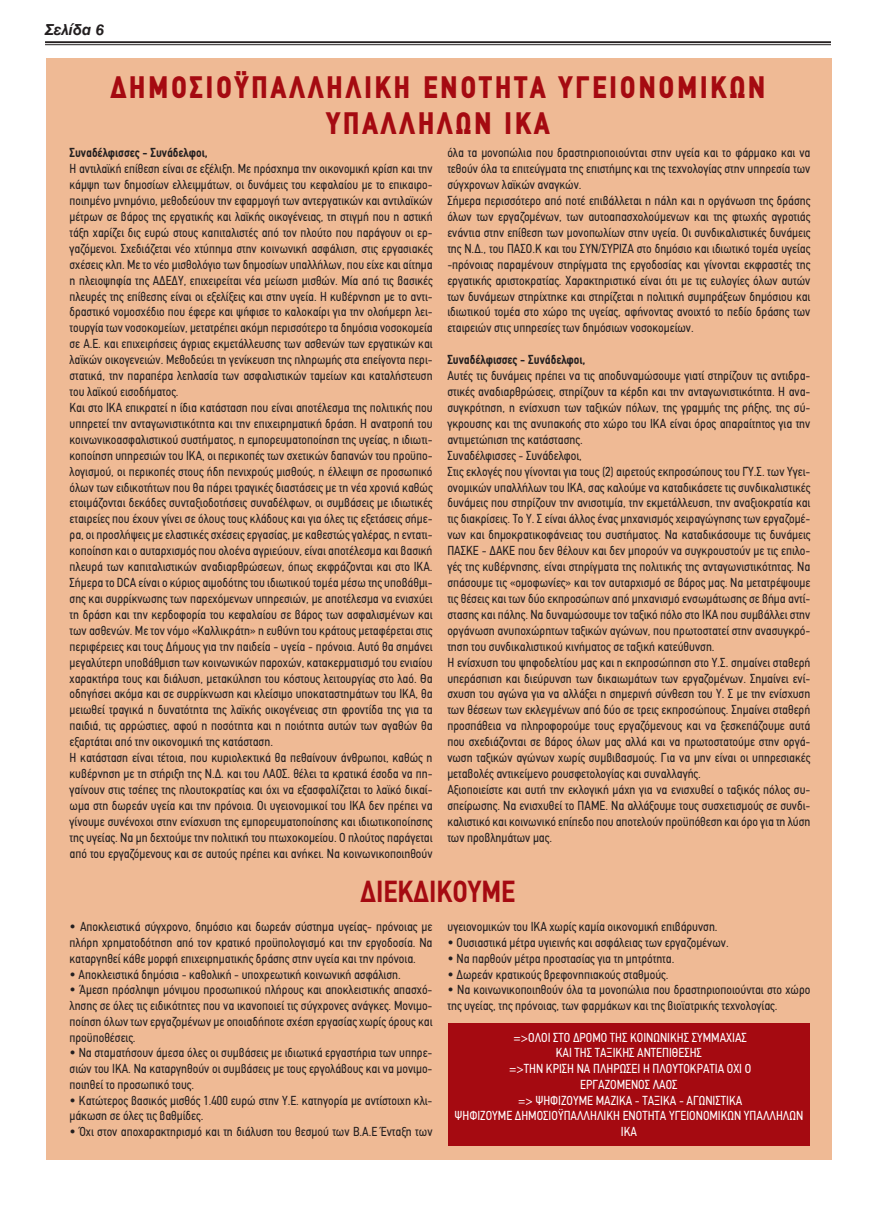
<style>
.page{position:relative;width:876px;height:1205px;background:#fff}
.page>*{position:absolute;margin:0;border:0;box-sizing:border-box;transform-origin:0 0}
.t1{font:900 condensed 31.25px/36.5px "PF Din Text";letter-spacing:.08em;color:#a50a11;text-align:center}
.t2{font:700 30.62px "PF Din Text Condensed";color:#a50a11}
.t3{font:italic 15px "UB Helvetica Bold";color:#231f20}
.t4{font:13.12px/15.9px "PF Din Text Condensed";color:#231f20}
.t5{font:13.12px/15.8px "PF Din Text Condensed";color:#fff;text-align:center}
.t6{font:700 13.12px "PF Din Text Condensed";color:#231f20}
</style>
<div class="page">
<hr style="left:45px;top:41px;width:785px;height:2px;background:#231f20">
<hr style="left:45px;top:44px;width:785px;height:1px;background:#231f20">
<div style="left:46px;top:58px;width:785px;height:1102px;background:#efba95"></div>
<div style="left:448px;top:1023px;width:361px;height:123px;background:#a50a11"></div>
<p class="t3" style="left:45px;top:20px;width:61px">Σελίδα 6</p>
<h1 class="t1" style="left:110px;top:72px;width:656px">ΔΗΜΟΣΙΟΫΠΑΛΛΗΛΙΚΗ ΕΝΟΤΗΤΑ ΥΓΕΙΟΝΟΜΙΚΩΝ<br>ΥΠΑΛΛΗΛΩΝ ΙΚΑ</h1>
<p class="t6" style="left:70px;top:148px;width:140px">Συναδέλφισσες - Συνάδελφοι,</p>
<p class="t4" style="left:70px;top:162px;width:364px">Η αντιλαϊκή επίθεση είναι σε εξέλιξη. Με πρόσχημα την οικονομική κρίση και την κάμψη των δημοσίων ελλειμμάτων, οι δυνάμεις του κεφαλαίου με το επικαιρο&shy;ποιημένο μνημόνιο, μεθοδεύουν την εφαρμογή των αντεργατικών και αντιλαϊκών μέτρων σε βάρος της εργατικής και λαϊκής οικογένειας, τη στιγμή που η αστική τάξη χαρίζει δις ευρώ στους καπιταλιστές από τον πλούτο που παράγουν οι ερ&shy;γαζόμενοι. Σχεδιάζεται νέο χτύπημα στην κοινωνική ασφάλιση, στις εργασιακές σχέσεις κλπ. Με το νέο μισθολόγιο των δημοσίων υπαλλήλων, που είχε και αίτημα η πλειοψηφία της ΑΔΕΔΥ, επιχειρείται νέα μείωση μισθών. Μία από τις βασικές πλευρές της επίθεσης είναι οι εξελίξεις και στην υγεία. Η κυβέρνηση με το αντι&shy;δραστικό νομοσχέδιο που έφερε και ψήφισε το καλοκαίρι για την ολοήμερη λει&shy;τουργία των νοσοκομείων, μετατρέπει ακόμη περισσότερο τα δημόσια νοσοκομεία σε Α.Ε. και επιχειρήσεις άγριας εκμετάλλευσης των ασθενών των εργατικών και λαϊκών οικογενειών. Μεθοδεύει τη γενίκευση της πληρωμής στα επείγοντα περι&shy;στατικά, την παραπέρα λεηλασία των ασφαλιστικών ταμείων και καταλήστευση του λαϊκού εισοδήματος.<br>Και στο ΙΚΑ επικρατεί η ίδια κατάσταση που είναι αποτέλεσμα της πολιτικής που υπηρετεί την ανταγωνιστικότητα και την επιχειρηματική δράση. Η ανατροπή του κοινωνικοασφαλιστικού συστήματος, η εμπορευματοποίηση της υγείας, η ιδιωτι&shy;κοποίηση υπηρεσιών του ΙΚΑ, οι περικοπές των σχετικών δαπανών του προϋπο&shy;λογισμού, οι περικοπές στους ήδη πενιχρούς μισθούς, η έλλειψη σε προσωπικό όλων των ειδικοτήτων που θα πάρει τραγικές διαστάσεις με τη νέα χρονιά καθώς ετοιμάζονται δεκάδες συνταξιοδοτήσεις συναδέλφων, οι συμβάσεις με ιδιωτικές εταιρείες που έχουν γίνει σε όλους τους κλάδους και για όλες τις εξετάσεις σήμε&shy;ρα, οι προσλήψεις με ελαστικές σχέσεις εργασίας, με καθεστώς γαλέρας, η εντατι&shy;κοποίηση και ο αυταρχισμός που ολοένα αγριεύουν, είναι αποτέλεσμα και βασική πλευρά των καπιταλιστικών αναδιαρθρώσεων, όπως εκφράζονται και στο ΙΚΑ.<br>Σήμερα το DCA είναι ο κύριος αιμοδότης του ιδιωτικού τομέα μέσω της υποβάθμι&shy;σης και συρρίκνωσης των παρεχόμενων υπηρεσιών, με αποτέλεσμα να ενισχύει τη δράση και την κερδοφορία του κεφαλαίου σε βάρος των ασφαλισμένων και των ασθενών. Με τον νόμο «Καλλικράτη» η ευθύνη του κράτους μεταφέρεται στις περιφέρειες και τους Δήμους για την παιδεία - υγεία - πρόνοια. Αυτό θα σημάνει μεγαλύτερη υποβάθμιση των κοινωνικών παροχών, κατακερματισμό του ενιαίου χαρακτήρα τους και διάλυση, μετακύληση του κόστους λειτουργίας στο λαό. Θα οδηγήσει ακόμα και σε συρρίκνωση και κλείσιμο υποκαταστημάτων του ΙΚΑ, θα μειωθεί τραγικά η δυνατότητα της λαϊκής οικογένειας στη φροντίδα της για τα παιδιά, τις αρρώστιες, αφού η ποσότητα και η ποιότητα αυτών των αγαθών θα εξαρτάται από την οικονομική της κατάσταση.<br>Η κατάσταση είναι τέτοια, που κυριολεκτικά θα πεθαίνουν άνθρωποι, καθώς η κυβέρνηση με τη στήριξη της Ν.Δ. και του ΛΑΟΣ. θέλει τα κρατικά έσοδα να πη&shy;γαίνουν στις τσέπες της πλουτοκρατίας και όχι να εξασφαλίζεται το λαϊκό δικαί&shy;ωμα στη δωρεάν υγεία και την πρόνοια. Οι υγειονομικοί του ΙΚΑ δεν πρέπει να γίνουμε συνένοχοι στην ενίσχυση της εμπορευματοποίησης και ιδιωτικοποίησης της υγείας. Να μη δεχτούμε την πολιτική του πτωχοκομείου. Ο πλούτος παράγεται από του εργαζόμενους και σε αυτούς πρέπει και ανήκει. Να κοινωνικοποιηθούν</p>
<p class="t4" style="left:447px;top:146px;width:364px">όλα τα μονοπώλια που δραστηριοποιούνται στην υγεία και το φάρμακο και να τεθούν όλα τα επιτεύγματα της επιστήμης και της τεχνολογίας στην υπηρεσία των σύγχρονων λαϊκών αναγκών.<br>Σήμερα περισσότερο από ποτέ επιβάλλεται η πάλη και η οργάνωση της δράσης όλων των εργαζομένων, των αυτοαπασχολούμενων και της φτωχής αγροτιάς ενάντια στην επίθεση των μονοπωλίων στην υγεία. Οι συνδικαλιστικές δυνάμεις της Ν.Δ., του ΠΑΣΟ.Κ και του ΣΥΝ/ΣΥΡΙΖΑ στο δημόσιο και ιδιωτικό τομέα υγείας -πρόνοιας παραμένουν στηρίγματα της εργοδοσίας και γίνονται εκφραστές της εργατικής αριστοκρατίας. Χαρακτηριστικό είναι ότι με τις ευλογίες όλων αυτών των δυνάμεων στηρίχτηκε και στηρίζεται η πολιτική συμπράξεων δημόσιου και ιδιωτικού τομέα στο χώρο της υγείας, αφήνοντας ανοιχτό το πεδίο δράσης των εταιρειών στις υπηρεσίες των δημόσιων νοσοκομείων.</p>
<p class="t6" style="left:447px;top:355px;width:140px">Συναδέλφισσες - Συνάδελφοι,</p>
<p class="t4" style="left:447px;top:369px;width:364px">Αυτές τις δυνάμεις πρέπει να τις αποδυναμώσουμε γιατί στηρίζουν τις αντιδρα&shy;στικές αναδιαρθρώσεις, στηρίζουν τα κέρδη και την ανταγωνιστικότητα. Η ανα&shy;συγκρότηση, η ενίσχυση των ταξικών πόλων, της γραμμής της ρήξης, της σύ&shy;γκρουσης και της ανυπακοής στο χώρο του ΙΚΑ είναι όρος απαραίτητος για την αντιμετώπιση της κατάστασης.<br>Συναδέλφισσες - Συνάδελφοι,<br>Στις εκλογές που γίνονται για τους (2) αιρετούς εκπροσώπους του ΓΎ.Σ. των Υγει&shy;ονομικών υπαλλήλων του ΙΚΑ, σας καλούμε να καταδικάσετε τις συνδικαλιστικές δυνάμεις που στηρίζουν την ανισοτιμία, την εκμετάλλευση, την αναξιοκρατία και τις διακρίσεις. Το Υ. Σ είναι άλλος ένας μηχανισμός χειραγώγησης των εργαζομέ&shy;νων και δημοκρατικοφάνειας του συστήματος. Να καταδικάσουμε τις δυνάμεις ΠΑΣΚΕ - ΔΑΚΕ που δεν θέλουν και δεν μπορούν να συγκρουστούν με τις επιλο&shy;γές της κυβέρνησης, είναι στηρίγματα της πολιτικής της ανταγωνιστικότητας. Να σπάσουμε τις «ομοφωνίες» και τον αυταρχισμό σε βάρος μας. Να μετατρέψουμε τις θέσεις και των δύο εκπροσώπων από μηχανισμό ενσωμάτωσης σε βήμα αντί&shy;στασης και πάλης. Να δυναμώσουμε τον ταξικό πόλο στο ΙΚΑ που συμβάλλει στην οργάνωση ανυποχώρητων ταξικών αγώνων, που πρωτοστατεί στην ανασυγκρό&shy;τηση του συνδικαλιστικού κινήματος σε ταξική κατεύθυνση.<br>Η ενίσχυση του ψηφοδελτίου μας και η εκπροσώπηση στο Υ.Σ. σημαίνει σταθερή υπεράσπιση και διεύρυνση των δικαιωμάτων των εργαζομένων. Σημαίνει ενί&shy;σχυση του αγώνα για να αλλάξει η σημερινή σύνθεση του Υ. Σ με την ενίσχυση των θέσεων των εκλεγμένων από δύο σε τρεις εκπροσώπους. Σημαίνει σταθερή προσπάθεια να πληροφορούμε τους εργαζόμενους και να ξεσκεπάζουμε αυτά που σχεδιάζονται σε βάρος όλων μας αλλά και να πρωτοστατούμε στην οργά&shy;νωση ταξικών αγώνων χωρίς συμβιβασμούς. Για να μην είναι οι υπηρεσιακές μεταβολές αντικείμενο ρουσφετολογίας και συναλλαγής.<br>Αξιοποιείστε και αυτή την εκλογική μάχη για να ενισχυθεί ο ταξικός πόλος συ&shy;σπείρωσης. Να ενισχυθεί το ΠΑΜΕ. Να αλλάξουμε τους συσχετισμούς σε συνδι&shy;καλιστικό και κοινωνικό επίπεδο που αποτελούν προϋπόθεση και όρο για τη λύση των προβλημάτων μας.</p>
<h2 class="t2" style="left:360px;top:880px;width:156px">ΔΙΕΚΔΙΚΟΥΜΕ</h2>
<p class="t4" style="left:70px;top:920px;width:364px;text-align:justify">• Αποκλειστικά σύγχρονο, δημόσιο και δωρεάν σύστημα υγείας- πρόνοιας με πλήρη χρηματοδότηση από τον κρατικό προϋπολογισμό και την εργοδοσία. Να καταργηθεί κάθε μορφή επιχειρηματικής δράσης στην υγεία και την πρόνοια.</p>
<p class="t4" style="left:70px;top:967px;width:332px">• Αποκλειστικά δημόσια - καθολική - υποχρεωτική κοινωνική ασφάλιση.</p>
<p class="t4" style="left:70px;top:983px;width:364px;text-align:justify">• Άμεση πρόσληψη μόνιμου προσωπικού πλήρους και αποκλειστικής απασχό&shy;λησης σε όλες τις ειδικότητες που να ικανοποιεί τις σύγχρονες ανάγκες. Μονιμο&shy;ποίηση όλων των εργαζομένων με οποιαδήποτε σχέση εργασίας χωρίς όρους και προϋποθέσεις.</p>
<p class="t4" style="left:70px;top:1046px;width:364px;text-align:justify">• Να σταματήσουν άμεσα όλες οι συμβάσεις με ιδιωτικά εργαστήρια των υπηρε&shy;σιών του ΙΚΑ. Να καταργηθούν οι συμβάσεις με τους εργολάβους και να μονιμο&shy;ποιηθεί το προσωπικό τους.</p>
<p class="t4" style="left:70px;top:1093px;width:364px">• Κατώτερος βασικός μισθός 1.400 ευρώ στην Υ.Ε. κατηγορία με αντίστοιχη κλι&shy;μάκωση σε όλες τις βαθμίδες.</p>
<p class="t4" style="left:70px;top:1125px;width:364px">• Όχι στον αποχαρακτηρισμό και τη διάλυση του θεσμού των Β.Α.Ε Ένταξη των</p>
<p class="t4" style="left:447px;top:920px;width:271px">υγειονομικών του ΙΚΑ χωρίς καμία οικονομική επιβάρυνση.</p>
<p class="t4" style="left:447px;top:936px;width:282px">• Ουσιαστικά μέτρα υγιεινής και ασφάλειας των εργαζομένων.</p>
<p class="t4" style="left:447px;top:951px;width:228px">• Να παρθούν μέτρα προστασίας για τη μητρότητα.</p>
<p class="t4" style="left:447px;top:967px;width:222px">• Δωρεάν κρατικούς βρεφονηπιακούς σταθμούς.</p>
<p class="t4" style="left:447px;top:983px;width:364px">• Να κοινωνικοποιηθούν όλα τα μονοπώλια που δραστηριοποιούνται στο χώρο της υγείας, της πρόνοιας, των φαρμάκων και της βιοϊατρικής τεχνολογίας.</p>
<p class="t5" style="left:454px;top:1030px;width:350px">=&gt;ΟΛΟΙ ΣΤΟ ΔΡΟΜΟ ΤΗΣ ΚΟΙΝΩΝΙΚΗΣ ΣΥΜΜΑΧΙΑΣ<br>ΚΑΙ ΤΗΣ ΤΑΞΙΚΗΣ ΑΝΤΕΠΙΘΕΣΗΣ<br>=&gt;ΤΗΝ ΚΡΙΣΗ ΝΑ ΠΛΗΡΩΣΕΙ Η ΠΛΟΥΤΟΚΡΑΤΙΑ ΟΧΙ Ο<br>ΕΡΓΑΖΟΜΕΝΟΣ ΛΑΟΣ<br>=&gt; ΨΗΦΙΖΟΥΜΕ ΜΑΖΙΚΑ - ΤΑΞΙΚΑ - ΑΓΩΝΙΣΤΙΚΑ<br>ΨΗΦΙΖΟΥΜΕ ΔΗΜΟΣΙΟΫΠΑΛΛΗΛΙΚΗ ΕΝΟΤΗΤΑ ΥΓΕΙΟΝΟΜΙΚΩΝ ΥΠΑΛΛΗΛΩΝ ΙΚΑ</p>
</div>
